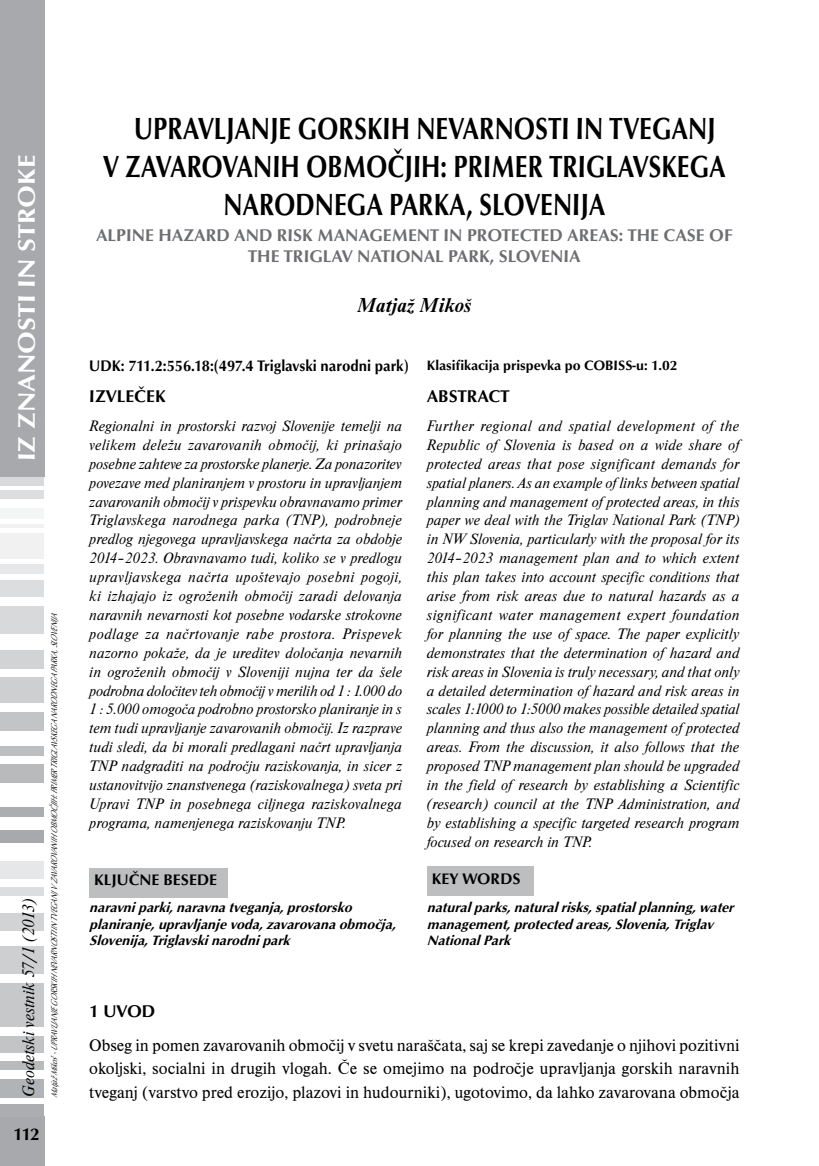
<style>
.page{position:relative;width:819px;height:1166px;background:#fff}
.page>*{position:absolute;margin:0;border:0;box-sizing:border-box;transform-origin:0 0}
.t1{font:500 31.5px "Optus TEE";color:#000;scale:.8 1}
.t2{font:500 24.5px "Optus TEE";color:#fff;scale:1.1 1}
.t3{font:italic 700 21px "Nimbus Rom DEE";color:#000}
.t4{font:17.5px/23.6px "Nimbus Rom DEE";color:#000}
.t5{font:500 17.5px "Optus TEE";color:#6d6e71}
.t6{font:italic 17.5px "Nimbus Rom DEE";letter-spacing:-.015em;color:#000}
.t7{font:500 17.5px "Optus TEE";color:#000}
.t8{font:italic 15.75px/18.9px "Nimbus Rom DEE";color:#000;text-align:justify}
.t9{font:500 15.75px "Optus TEE";color:#000;scale:.94 1}
.t10{font:500 15.75px "Optus TEE";color:#000}
.t11{font:italic 500 14px/16.8px "Optus TEE";letter-spacing:-.06em;color:#000}
.t12{font:italic 8.75px "Optus TEE";color:#000;scale:.8 1}
.s1{font-size:14px}
</style>
<div class="page">
<div style="left:0;top:1116px;width:44px;height:50px;background:#a7a9ac"></div>
<div style="left:0;top:581px;width:44px;height:16px;background:#dcddde"></div>
<div style="left:0;top:607px;width:44px;height:27px;background:#d7d9da"></div>
<div style="left:0;top:650px;width:44px;height:18px;background:#d1d3d4"></div>
<div style="left:0;top:677px;width:44px;height:26px;background:#cdcfd0"></div>
<div style="left:0;top:712px;width:44px;height:18px;background:#c2c4c6"></div>
<div style="left:0;top:746px;width:44px;height:9px;background:#bcbec0"></div>
<div style="left:0;top:764px;width:44px;height:19px;background:#b8babc"></div>
<div style="left:0;top:807px;width:44px;height:10px;background:#abadb0"></div>
<div style="left:0;top:830px;width:44px;height:12px;background:#a7a9ac"></div>
<div style="left:0;top:861px;width:44px;height:17px;background:#e6e7e8"></div>
<div style="left:0;top:888px;width:44px;height:8px;background:#dcddde"></div>
<div style="left:0;top:913px;width:44px;height:17px;background:#d1d3d4"></div>
<div style="left:0;top:946px;width:44px;height:28px;background:#cdcfd0"></div>
<div style="left:0;top:983px;width:44px;height:44px;background:#c7c8ca"></div>
<div style="left:0;top:1036px;width:44px;height:16px;background:#c2c4c6"></div>
<div style="left:0;top:1061px;width:44px;height:9px;background:#b8babc"></div>
<div style="left:0;top:1079px;width:44px;height:18px;background:#b1b4b6"></div>
<div style="left:0;top:1104px;width:44px;height:12px;background:#abadb0"></div>
<div style="left:0;top:477px;width:44px;height:9px;background:#d7d9da"></div>
<div style="left:0;top:490px;width:44px;height:9px;background:#dcddde"></div>
<div style="left:0;top:508px;width:44px;height:10px;background:#f4f5f5"></div>
<div style="left:0;top:533px;width:44px;height:26px;background:#f1f1f2"></div>
<div style="left:0;top:564px;width:44px;height:10px;background:#e6e7e8"></div>
<hr style="left:0;top:524px;width:44px;height:4px;background:#f1f1f2">
<div style="left:0;top:0;width:44px;height:477px;background:#a7a9ac"></div>
<div style="left:89px;top:868px;width:139px;height:30px;background:#bcbec0"></div>
<div style="left:427px;top:866px;width:106px;height:30px;background:#bcbec0"></div>
<h2 class="t2" style="left:12px;top:461px;width:280px;rotate:-90deg">IZ ZNANOSTI IN STROKE</h2>
<p class="t6" style="left:19px;top:1096px;width:200px;rotate:-90deg">Geodetski vestnik 57/1 (2013)</p>
<p class="t12" style="left:49px;top:812px;width:256px;rotate:-90deg">ČJIH:PRIMERTRIGLAVSKEGANARODNEGAPARKA,SLOVENIJA</p>
<p class="t12" style="left:49px;top:1098px;width:367px;rotate:-90deg">MatjažMikoš-UPRAVLJANJEGORSKIHNEVARNOSTIINTVEGANJVZAVAROVANIHOBMO</p>
<p class="t7" style="left:13px;top:1123px;width:28px">112</p>
<h1 class="t1" style="left:134px;top:109px;width:725px">UPRAVLJANJE GORSKIH NEVARNOSTI IN TVEGANJ</h1>
<h1 class="t1" style="left:103px;top:147px;width:779px">V ZAVAROVANIH OBMOČJIH: PRIMER TRIGLAVSKEGA</h1>
<h1 class="t1" style="left:223px;top:185px;width:462px">NARODNEGA PARKA, SLOVENIJA</h1>
<p class="t5" style="left:96px;top:224px;width:75px">ALPINE HAZA</p>
<p class="t5" style="left:206px;top:224px;width:469px">RD AND RISK MANAGEMENT IN PROTECTED AREAS: THE CAS</p>
<p class="t5" style="left:695px;top:224px;width:36px">E OF</p>
<p class="t5" style="left:248px;top:245px;width:333px">THE TRIGLAV NATIONAL PARK, SLOVENIA</p>
<h3 class="t3" style="left:357px;top:294px;width:116px">Matjaž Mikoš</h3>
<p class="t9" style="left:89px;top:356px;width:627px">UDK: 711.2:556.18:(497.4 Triglavski narodni park) <span class="s1">Klasifikacija prispevka po COBISS-u: 1.02</span></p>
<p class="t7" style="left:89px;top:385px;width:76px">IZVLEČEK</p>
<p class="t8" style="left:89px;top:416px;width:314px">Regionalni in prostorski razvoj Slovenije temelji na velikem deležu zavarovanih območij, ki prinašajo posebne zahteve za prostorske planerje. Za ponazoritev povezave med planiranjem v prostoru in upravljanjem zavarovanih območij v prispevku obravnavamo primer Triglavskega narodnega parka (TNP), podrobneje predlog njegovega upravljavskega načrta za obdobje 2014–2023. Obravnavamo tudi, koliko se v predlogu upravljavskega načrta upoštevajo posebni pogoji, ki izhajajo iz ogroženih območij zaradi delovanja naravnih nevarnosti kot posebne vodarske strokovne podlage za načrtovanje rabe prostora. Prispevek nazorno pokaže, da je ureditev določanja nevarnih in ogroženih območij v Sloveniji nujna ter da šele podrobna določitev teh območij v merilih od 1 : 1.000 do 1 : 5.000 omogoča podrobno prostorsko planiranje in s tem tudi upravljanje zavarovanih območij. Iz razprave tudi sledi, da bi morali predlagani načrt upravljanja TNP nadgraditi na področju raziskovanja, in sicer z ustanovitvijo znanstvenega (raziskovalnega) sveta pri Upravi TNP in posebnega ciljnega raziskovalnega programa, namenjenega raziskovanju TNP.</p>
<p class="t7" style="left:427px;top:385px;width:84px">ABSTRACT</p>
<p class="t8" style="left:427px;top:416px;width:314px">Further regional and spatial development of the Republic of Slovenia is based on a wide share of protected areas that pose significant demands for spatial planers. As an example of links between spatial planning and management of protected areas, in this paper we deal with the Triglav National Park (TNP) in NW Slovenia, particularly with the proposal for its 2014–2023 management plan and to which extent this plan takes into account specific conditions that arise from risk areas due to natural hazards as a significant water management expert foundation for planning the use of space. The paper explicitly demonstrates that the determination of hazard and risk areas in Slovenia is truly necessary, and that only a detailed determination of hazard and risk areas in scales 1:1000 to 1:5000 makes possible detailed spatial planning and thus also the management of protected areas. From the discussion, it also follows that the proposed TNP management plan should be upgraded in the field of research by establishing a Scientific (research) council at the TNP Administration, and by establishing a specific targeted research program focused on research in TNP.</p>
<p class="t10" style="left:94px;top:870px;width:124px">KLJUČNE BESEDE</p>
<p class="t11" style="left:89px;top:898px;width:312px">naravniparki,naravnatveganja,prostorsko planiranje,upravljanjevoda,zavarovanaobmočja,<br>Slovenija,Triglavskinarodnipark</p>
<p class="t11" style="left:427px;top:898px;width:312px">naturalparks,naturalrisks,spatialplanning,water management,protectedareas,Slovenia,Triglav<br>NationalPark</p>
<p class="t10" style="left:432px;top:869px;width:89px">KEY WORDS</p>
<p class="t7" style="left:89px;top:1000px;width:67px">1 UVOD</p>
<p class="t4" style="left:89px;top:1033px;width:651px">Obseg in pomen zavarovanih območij v svetu naraščata, saj se krepi zavedanje o njihovi pozitivni okoljski, socialni in drugih vlogah. Če se omejimo na področje upravljanja gorskih naravnih</p>
<p class="t4" style="left:89px;top:1080px;width:651px">tveganj (varstvo pred erozijo, plazovi in hudourniki), ugotovimo, da lahko zavarovana območja</p>
</div>
